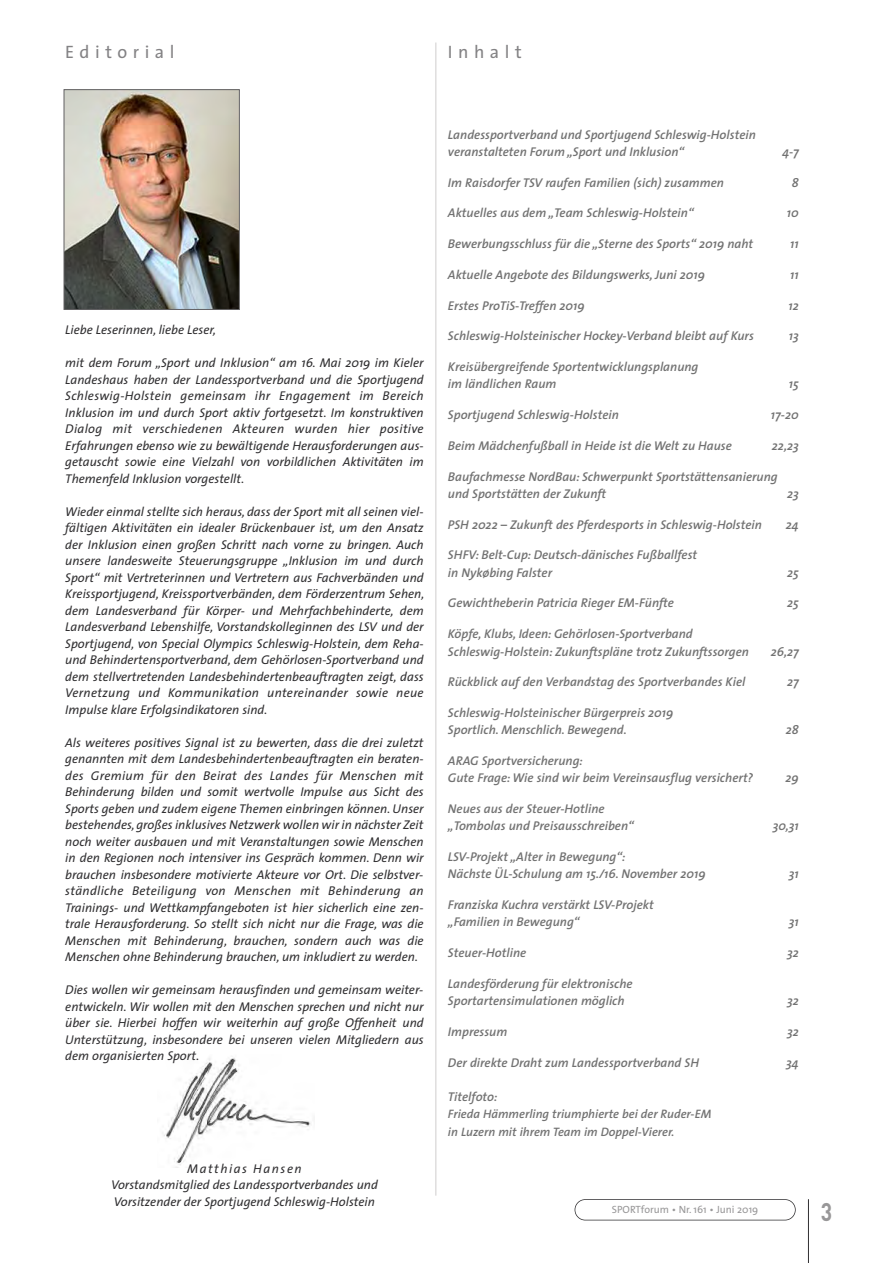
<style>
.page{position:relative;width:893px;height:1263px;background:#fff}
.page>*{position:absolute;margin:0;border:0;box-sizing:border-box;transform-origin:0 0}
.t1{font:700 25.2px "DIN";color:#989798;scale:.83 1}
.t2{font:18px "The Sans";letter-spacing:.305em;color:#838284}
.t3{font:italic 12.75px/16.5px "The Sans";color:#302f31;text-align:justify}
.t4{font:italic 600 12.75px/17.2px "The Sans";color:#727272}
.t5{font:italic 600 12.3px/17.2px "The Sans";color:#727272}
.t6{font:10.5px "The Sans";color:#989798}
</style>
<div class="page">
<img style="left:162px;top:1058px;width:149px;height:107px">
<img style="left:66px;top:91px;width:172px;height:217px">
<div style="left:64px;top:89px;width:176px;height:221px;border:1px solid #626163"></div>
<div style="left:575px;top:1199px;width:221px;height:21px;border:2px solid #302f31;border-radius:11px"></div>
<hr style="left:808px;top:1199px;width:1px;height:64px;background:#302f31">
<hr style="left:435px;top:43px;width:1px;height:1153px;background:#cfcecd">
<h2 class="t2" style="left:65px;top:44px;width:111px">Editorial</h2>
<h2 class="t2" style="left:448px;top:44px;width:75px">Inhalt</h2>
<p class="t3" style="left:65px;top:323px;width:152px">Liebe Leserinnen, liebe Leser,</p>
<p class="t3" style="left:65px;top:356px;width:360px">mit dem Forum „Sport und Inklusion“ am 16. Mai 2019 im Kieler Landeshaus haben der Landessportverband und die Sportjugend Schleswig-Holstein gemeinsam ihr Engagement im Bereich Inklusion im und durch Sport aktiv fortgesetzt. Im konstruktiven Dialog mit verschiedenen Akteuren wurden hier positive Erfahrungen ebenso wie zu bewältigende Herausforderungen aus&shy;getauscht sowie eine Vielzahl von vorbildlichen Aktivitäten im Themenfeld Inklusion vorgestellt.</p>
<p class="t3" style="left:65px;top:504px;width:361px">Wieder einmal stellte sich heraus, dass der Sport mit all seinen viel&shy;fältigen Aktivitäten ein idealer Brückenbauer ist, um den Ansatz der Inklusion einen großen Schritt nach vorne zu bringen. Auch unsere landesweite Steuerungsgruppe „Inklusion im und durch Sport“ mit Vertreterinnen und Vertretern aus Fachverbänden und Kreissportjugend, Kreissportverbänden, dem Förderzentrum Sehen, dem Landesverband für Körper- und Mehrfachbehinderte, dem Landesverband Lebenshilfe, Vorstandskolleginnen des LSV und der Sportjugend, von Special Olympics Schleswig-Holstein, dem Reha&shy;und Behindertensportverband, dem Gehörlosen-Sportverband und dem stellvertretenden Landesbehindertenbeauftragten zeigt, dass Vernetzung und Kommunikation untereinander sowie neue Impulse klare Erfolgsindikatoren sind.</p>
<p class="t3" style="left:65px;top:735px;width:360px">Als weiteres positives Signal ist zu bewerten, dass die drei zuletzt genannten mit dem Landesbehindertenbeauftragten ein beraten&shy;des Gremium für den Beirat des Landes für Menschen mit Behinderung bilden und somit wertvolle Impulse aus Sicht des Sports geben und zudem eigene Themen einbringen können. Unser bestehendes, großes inklusives Netzwerk wollen wir in nächster Zeit noch weiter ausbauen und mit Veranstaltungen sowie Menschen in den Regionen noch intensiver ins Gespräch kommen. Denn wir brauchen insbesondere motivierte Akteure vor Ort. Die selbstver&shy;ständliche Beteiligung von Menschen mit Behinderung an Trainings- und Wettkampfangeboten ist hier sicherlich eine zen&shy;trale Herausforderung. So stellt sich nicht nur die Frage, was die Menschen mit Behinderung, brauchen, sondern auch was die Menschen ohne Behinderung brauchen, um inkludiert zu werden.</p>
<p class="t3" style="left:65px;top:983px;width:360px">Dies wollen wir gemeinsam herausfinden und gemeinsam weiter&shy;entwickeln. Wir wollen mit den Menschen sprechen und nicht nur über sie. Hierbei hoffen wir weiterhin auf große Offenheit und Unterstützung, insbesondere bei unseren vielen Mitgliedern aus dem organisierten Sport.</p>
<p class="t3" style="left:111px;top:1161px;width:268px;text-align:center">Matthias Hansen<br>Vorstandsmitglied des Landessportverbandes und<br>Vorsitzender der Sportjugend Schleswig-Holstein</p>
<p class="t4" style="left:448px;top:127px;width:309px">Landessportverband und Sportjugend Schleswig-Holstein veranstalteten Forum „Sport und Inklusion“</p>
<p class="t4" style="left:782px;top:144px;width:18px">4-7</p>
<p class="t4" style="left:448px;top:175px;width:278px">Im Raisdorfer TSV raufen Familien (sich) zusammen</p>
<p class="t4" style="left:792px;top:175px;width:8px">8</p>
<p class="t4" style="left:448px;top:206px;width:247px">Aktuelles aus dem „Team Schleswig-Holstein“</p>
<p class="t4" style="left:787px;top:206px;width:13px">10</p>
<p class="t4" style="left:448px;top:236px;width:307px">Bewerbungsschluss für die „Sterne des Sports“ 2019 naht</p>
<p class="t4" style="left:790px;top:236px;width:10px">11</p>
<p class="t4" style="left:448px;top:267px;width:259px">Aktuelle Angebote des Bildungswerks, Juni 2019</p>
<p class="t4" style="left:790px;top:267px;width:10px">11</p>
<p class="t4" style="left:448px;top:298px;width:138px">Erstes ProTiS-Treffen 2019</p>
<p class="t4" style="left:788px;top:298px;width:12px">12</p>
<p class="t4" style="left:448px;top:329px;width:307px">Schleswig-Holsteinischer Hockey-Verband bleibt auf Kurs</p>
<p class="t4" style="left:789px;top:329px;width:12px">13</p>
<p class="t4" style="left:448px;top:359px;width:252px">Kreisübergreifende Sportentwicklungsplanung im ländlichen Raum</p>
<p class="t4" style="left:789px;top:377px;width:11px">15</p>
<p class="t4" style="left:448px;top:407px;width:172px">Sportjugend Schleswig-Holstein</p>
<p class="t4" style="left:771px;top:407px;width:29px">17-20</p>
<p class="t4" style="left:448px;top:438px;width:285px">Beim Mädchenfußball in Heide ist die Welt zu Hause</p>
<p class="t4" style="left:772px;top:438px;width:28px">22,23</p>
<p class="t4" style="left:448px;top:469px;width:331px">Baufachmesse NordBau: Schwerpunkt Sportstättensanierung und Sportstätten der Zukunft</p>
<p class="t4" style="left:787px;top:486px;width:13px">23</p>
<p class="t4" style="left:448px;top:517px;width:315px">PSH 2022 – Zukunft des Pferdesports in Schleswig-Holstein</p>
<p class="t4" style="left:786px;top:517px;width:14px">24</p>
<p class="t4" style="left:448px;top:548px;width:251px">SHFV: Belt-Cup: Deutsch-dänisches Fußballfest in Nykøbing Falster</p>
<p class="t4" style="left:787px;top:565px;width:13px">25</p>
<p class="t4" style="left:448px;top:596px;width:228px">Gewichtheberin Patricia Rieger EM-Fünfte</p>
<p class="t4" style="left:787px;top:596px;width:13px">25</p>
<p class="t4" style="left:448px;top:626px;width:302px">Köpfe, Klubs, Ideen: Gehörlosen-Sportverband<br>Schleswig-Holstein: Zukunftspläne trotz Zukunftssorgen</p>
<p class="t4" style="left:771px;top:644px;width:30px">26,27</p>
<p class="t4" style="left:448px;top:674px;width:299px">Rückblick auf den Verbandstag des Sportverbandes Kiel</p>
<p class="t4" style="left:787px;top:674px;width:13px">27</p>
<p class="t4" style="left:448px;top:705px;width:227px">Schleswig-Holsteinischer Bürgerpreis 2019<br>Sportlich. Menschlich. Bewegend.</p>
<p class="t4" style="left:786px;top:722px;width:14px">28</p>
<p class="t4" style="left:448px;top:753px;width:307px">ARAG Sportversicherung:<br>Gute Frage: Wie sind wir beim Vereinsausflug versichert?</p>
<p class="t4" style="left:448px;top:801px;width:187px">Neues aus der Steuer-Hotline „Tombolas und Preisausschreiben“</p>
<p class="t4" style="left:448px;top:849px;width:259px">LSV-Projekt „Alter in Bewegung“:<br>Nächste ÜL-Schulung am 15./16. November 2019</p>
<p class="t4" style="left:448px;top:897px;width:207px">Franziska Kuchra verstärkt LSV-Projekt „Familien in Bewegung“</p>
<p class="t4" style="left:785px;top:770px;width:15px">29</p>
<p class="t4" style="left:773px;top:818px;width:28px">30,31</p>
<p class="t4" style="left:789px;top:866px;width:12px">31</p>
<p class="t4" style="left:789px;top:914px;width:12px">31</p>
<p class="t4" style="left:448px;top:945px;width:80px">Steuer-Hotline</p>
<p class="t4" style="left:787px;top:945px;width:13px">32</p>
<p class="t4" style="left:448px;top:976px;width:186px">Landesförderung für elektronische<br>Sportartensimulationen möglich</p>
<p class="t4" style="left:787px;top:993px;width:13px">32</p>
<p class="t4" style="left:448px;top:1024px;width:61px">Impressum</p>
<p class="t4" style="left:787px;top:1024px;width:13px">32</p>
<p class="t4" style="left:448px;top:1055px;width:253px">Der direkte Draht zum Landessportverband SH</p>
<p class="t4" style="left:786px;top:1055px;width:14px">34</p>
<p class="t4" style="left:448px;top:1089px;width:51px">Titelfoto:</p>
<p class="t5" style="left:448px;top:1107px;width:265px">Frieda Hämmerling triumphierte bei der Ruder-EM in Luzern mit ihrem Team im Doppel-Vierer.</p>
<p class="t6" style="left:612px;top:1205px;width:148px">SPORTforum • Nr. 161 • Juni 2019</p>
<h1 class="t1" style="left:821px;top:1197px;width:15px">3</h1>
</div>
